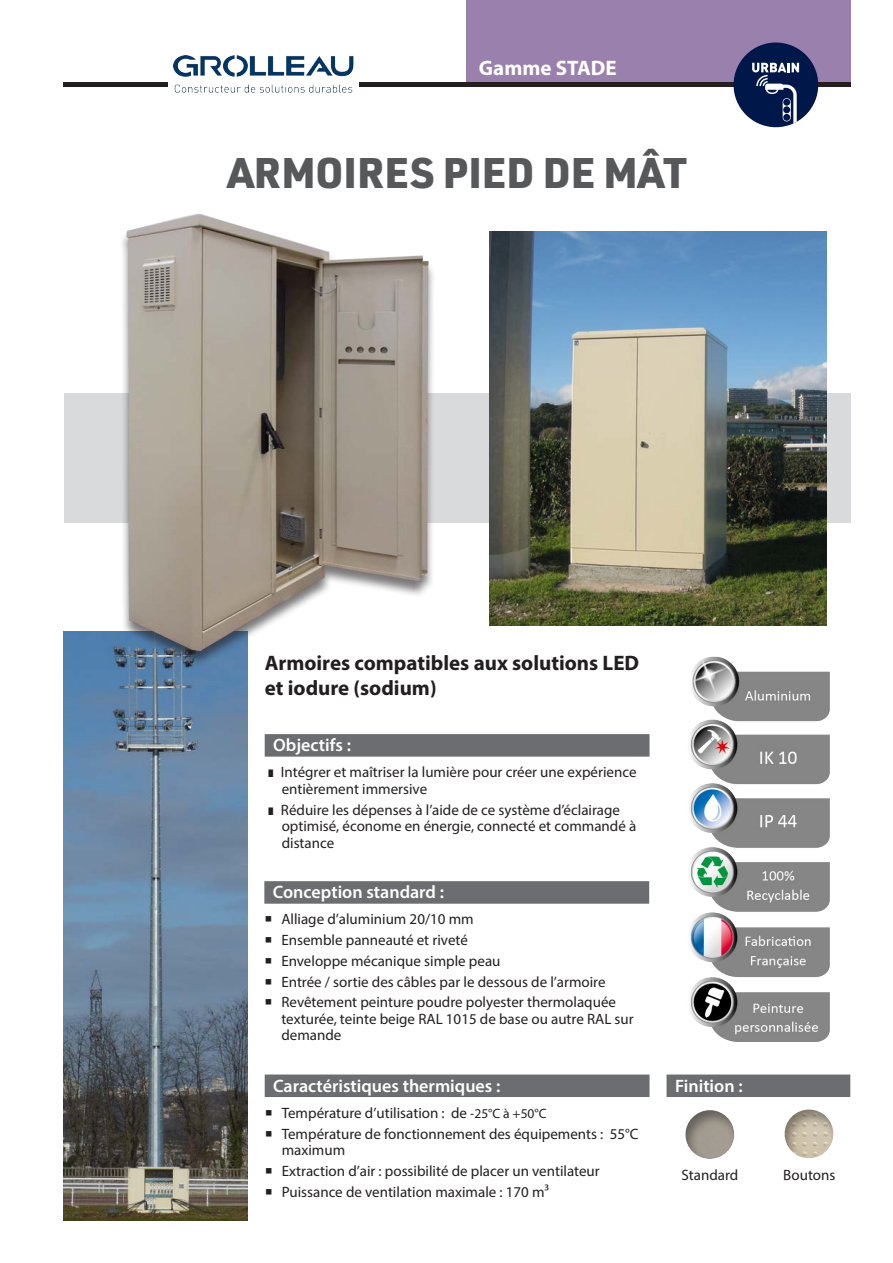
<style>
.page{position:relative;width:893px;height:1263px;background:#fff}
.page>*{position:absolute;margin:0;border:0;box-sizing:border-box;transform-origin:0 0}
.titre{font:900 42px "URWDIN";color:#57585a}
.sous-titre{font:700 21px/25.2px "Myriad Pro";color:#231f20}
.t1{font:700 21px "Myriad Pro";color:#fff}
.bandeau_gris{font:600 18px "Myriad Pro";color:#fff}
.Sous_titre_2{font:600 18px "Myriad Pro";color:#fff}
.texte{font:15px/16.5px "Myriad Pro";color:#231f20}
.s1{font-family:"Freesia UPC Bold"}
.s2{font-family:"URWDIN";font-weight:900}
.s3{font-size:13.5px}
</style>
<div class="page">
<div style="left:466px;top:0;width:384px;height:84px;background:#9a80ac"></div>
<hr style="left:64px;top:83px;width:104px;height:4px;background:#231f20">
<hr style="left:359px;top:83px;width:491px;height:4px;background:#231f20">
<div style="left:733px;top:43px;width:85px;height:84px;background:#00174a;border-radius:50%"></div>
<svg style="left:752px;top:63px;width:47px;height:60px"></svg>
<img style="left:174px;top:56px;width:180px;height:37px">
<img style="left:64px;top:631px;width:184px;height:589px">
<div style="left:64px;top:393px;width:786px;height:130px;background:#d9dadc"></div>
<div style="left:264px;top:881px;width:385px;height:23px;background:#6c6d70"></div>
<img style="left:689px;top:656px;width:141px;height:386px">
<img style="left:91px;top:213px;width:342px;height:460px">
<img style="left:489px;top:232px;width:337px;height:393px">
<div style="left:265px;top:734px;width:384px;height:23px;background:#6c6d70"></div>
<div style="left:265px;top:1074px;width:384px;height:23px;background:#6c6d70"></div>
<div style="left:666px;top:1074px;width:184px;height:23px;background:#6c6d70"></div>
<div style="left:685px;top:1108px;width:51px;height:52px;background:#231f20;opacity:.45"></div>
<div style="left:783px;top:1108px;width:53px;height:51px;background:#231f20;opacity:.45"></div>
<h2 class="t1" style="left:479px;top:55px;width:139px">Gamme STADE</h2>
<p class="titre" style="left:227px;top:144px;width:461px">ARMOIRES PIED DE MÂT</p>
<p class="sous-titre" style="left:265px;top:650px;width:376px">Armoires compatibles aux solutions LED et iodure (sodium)</p>
<p class="Sous_titre_2" style="left:273px;top:734px;width:79px">Objectifs :</p>
<p class="texte" style="left:282px;top:764px;width:356px;text-indent:-9px"><span class="s1">b</span> Intégrer et maîtriser la lumière pour créer une expérience entièrement immersive</p>
<p class="texte" style="left:282px;top:801px;width:356px;text-indent:-9px"><span class="s1">b</span> Réduire les dépenses à l’aide de ce système d’éclairage optimisé, économe en énergie, connecté et commandé à distance</p>
<p class="bandeau_gris" style="left:273px;top:881px;width:173px">Conception standard :</p>
<p class="texte" style="left:264px;top:911px;width:211px"><span class="s2">▬</span> Alliage d’aluminium 20/10 mm</p>
<p class="texte" style="left:264px;top:932px;width:205px"><span class="s2">▬</span> Ensemble panneauté et riveté</p>
<p class="texte" style="left:264px;top:952px;width:238px"><span class="s2">▬</span> Enveloppe mécanique simple peau</p>
<p class="texte" style="left:264px;top:973px;width:343px"><span class="s2">▬</span> Entrée / sortie des câbles par le dessous de l’armoire</p>
<p class="texte" style="left:281px;top:994px;width:354px;text-indent:-17px"><span class="s2">▬</span> Revêtement peinture poudre polyester thermolaquée texturée, teinte beige RAL 1015 de base ou autre RAL sur demande</p>
<p class="bandeau_gris" style="left:273px;top:1074px;width:229px">Caractéristiques thermiques :</p>
<p class="texte" style="left:265px;top:1104px;width:283px"><span class="s2">▬</span> Température d’utilisation : de <span class="s3">-25°C à +50°C</span></p>
<p class="texte" style="left:282px;top:1125px;width:358px;text-indent:-17px"><span class="s2">▬</span> Température de fonctionnement des équipements : 55°C maximum</p>
<p class="texte" style="left:265px;top:1162px;width:337px"><span class="s2">▬</span> Extraction d’air : possibilité de placer un ventilateur</p>
<p class="texte" style="left:265px;top:1183px;width:286px"><span class="s2">▬</span> Puissance de ventilation maximale : 170 m3</p>
<p class="Sous_titre_2" style="left:675px;top:1074px;width:69px">Finition :</p>
<p class="texte" style="left:681px;top:1166px;width:58px">Standard</p>
<p class="texte" style="left:783px;top:1166px;width:54px">Boutons</p>
</div>
